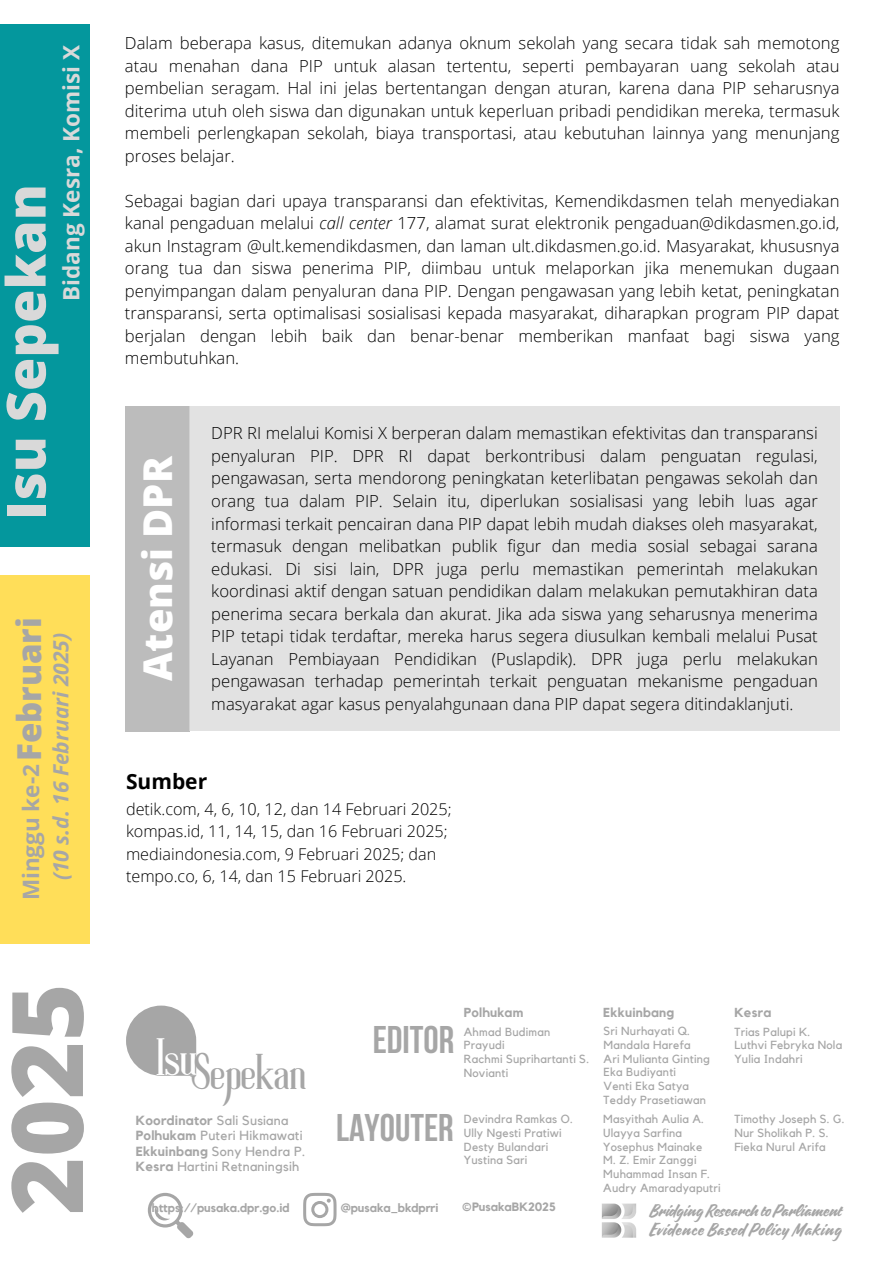
<style>
.page{position:relative;width:894px;height:1264px;background:#fff}
.page>*{position:absolute;margin:0;border:0;box-sizing:border-box;transform-origin:0 0}
.t1{font:800 98.85px "Open Sans";color:#a6a6a6}
.t2{font:800 54px "Open Sans";color:#d9d9d9}
.t3{font:47.55px "Roller Coaster";color:#fff}
.t4{font:45.3px "Roller Coaster";color:#a6a6a6}
.t5{font:800 39.75px "Open Sans";color:#fff}
.t6{font:700 38.4px "Bebas Neue";color:#a6a6a6}
.t7{font:800 33px "Open Sans";color:#a6a6a6}
.t8{font:700 22.5px "Open Sans";color:#d9d9d9}
.t9{font:700 22.5px "Open Sans";color:#a6a6a6}
.t10{font:italic 700 21px "Open Sans";color:#a6a6a6}
.t11{font:700 21px "Open Sans";color:#000}
.t12{font:16.8px "Quotes Script";letter-spacing:.045em;color:#a6a6a6}
.t13{font:300 16.65px/22.5px "Open Sans";color:#000;text-align:justify}
.t14{font:16.65px "Quotes Script";color:#a6a6a6}
.t15{font:300 16.2px "Open Sans";color:#000}
.t16{font:13.2px "Kollektif";letter-spacing:.02em;color:#a6a6a6}
.t17{font:700 13.2px "Kollektif";letter-spacing:.02em;color:#a6a6a6}
.t18{font:700 13.05px "Kollektif";letter-spacing:.02em;color:#a6a6a6}
.t19{font:700 12px "Kollektif";color:#a6a6a6}
.t20{font:11.7px "Kollektif";letter-spacing:.02em;color:#a6a6a6}
.s1{font-style:italic}
.s2{font-weight:400}
.s3{font-weight:700}
</style>
<div class="page">
<div style="left:125px;top:406px;width:64px;height:325px;background:#bcbcbc"></div>
<div style="left:189px;top:406px;width:650px;height:325px;background:#e2e2e2"></div>
<div style="left:0;top:25px;width:89px;height:522px;background:#04979d"></div>
<div style="left:0;top:575px;width:89px;height:368px;background:#ffde59"></div>
<svg style="left:126px;top:1005px;width:70px;height:70px"></svg>
<svg style="left:303px;top:1192px;width:33px;height:34px"></svg>
<svg style="left:148px;top:1192px;width:45px;height:46px"></svg>
<img style="left:601px;top:1203px;width:36px;height:35px">
<p class="t8" style="left:55px;top:301px;width:257px;rotate:-90deg">Bidang Kesra, Komisi X</p>
<p class="t2" style="left:-12px;top:520px;width:337px;rotate:-90deg">Isu Sepekan</p>
<p class="t7" style="left:6px;top:761px;width:145px;rotate:-90deg">Februari</p>
<p class="t9" style="left:15px;top:900px;width:138px;rotate:-90deg">Minggu ke-2</p>
<p class="t10" style="left:46px;top:880px;width:250px;rotate:-90deg">(10 s.d. 16 Februari 2025)</p>
<p class="t1" style="left:-23px;top:1214px;width:233px;rotate:-90deg">2025</p>
<p class="t13" style="left:125px;top:31px;width:715px">Dalam beberapa kasus, ditemukan adanya oknum sekolah yang secara tidak sah memotong atau menahan dana PIP untuk alasan tertentu, seperti pembayaran uang sekolah atau pembelian seragam. Hal ini jelas bertentangan dengan aturan, karena dana PIP seharusnya diterima utuh oleh siswa dan digunakan untuk keperluan pribadi pendidikan mereka, termasuk membeli perlengkapan sekolah, biaya transportasi, atau kebutuhan lainnya yang menunjang proses belajar.</p>
<p class="t13" style="left:125px;top:189px;width:715px">Sebagai bagian dari upaya transparansi dan efektivitas, Kemendikdasmen telah menyediakan kanal pengaduan melalui <span class="s1">call center</span> 177, alamat surat elektronik pengaduan@dikdasmen.go.id, akun Instagram @ult.kemendikdasmen, dan laman ult.dikdasmen.go.id. Masyarakat, khususnya orang tua dan siswa penerima PIP, diimbau untuk melaporkan jika menemukan dugaan penyimpangan dalam penyaluran dana PIP. Dengan pengawasan yang lebih ketat, peningkatan transparansi, serta optimalisasi sosialisasi kepada masyarakat, diharapkan program PIP dapat berjalan dengan lebih baik dan benar-benar memberikan manfaat bagi siswa yang membutuhkan.</p>
<p class="t5" style="left:130px;top:680px;width:226px;rotate:-90deg">Atensi DPR</p>
<p class="t13" style="left:211px;top:422px;width:608px">DPR RI melalui Komisi X berperan dalam memastikan efektivitas dan transparansi penyaluran PIP. DPR RI dapat berkontribusi dalam penguatan regulasi, pengawasan, serta mendorong peningkatan keterlibatan pengawas sekolah dan orang tua dalam PIP. Selain itu, diperlukan sosialisasi yang lebih luas agar informasi terkait pencairan dana PIP dapat lebih mudah diakses oleh masyarakat, termasuk dengan melibatkan publik figur dan media sosial sebagai sarana edukasi. Di sisi lain, DPR juga perlu memastikan pemerintah melakukan koordinasi aktif dengan satuan pendidikan dalam melakukan pemutakhiran data penerima secara berkala dan akurat. Jika ada siswa yang seharusnya menerima PIP tetapi tidak terdaftar, mereka harus segera diusulkan kembali melalui Pusat Layanan Pembiayaan Pendidikan (Puslapdik). DPR juga perlu melakukan pengawasan terhadap pemerintah terkait penguatan mekanisme pengaduan masyarakat agar kasus penyalahgunaan dana PIP dapat segera ditindaklanjuti.</p>
<p class="t11" style="left:126px;top:766px;width:83px">Sumber</p>
<p class="t15" style="left:126px;top:797px;width:327px">detik.com, 4, 6, 10, 12, dan 14 Februari 2025;</p>
<p class="t15" style="left:126px;top:820px;width:323px">kompas.id, 11, 14, 15, dan 16 Februari 2025;</p>
<p class="t15" style="left:126px;top:842px;width:312px">mediaindonesia.com, 9 Februari 2025; dan</p>
<p class="t15" style="left:126px;top:865px;width:282px">tempo.co, 6, 14, dan 15 Februari 2025.</p>
<h2 class="t3" style="left:157px;top:1039px;width:43px">Isu</h2>
<p class="t4" style="left:191px;top:1054px;width:117px">Sepekan</p>
<p class="t17" style="left:136px;top:1113px;width:154px">Koordinator <span class="s2">Sali Susiana</span></p>
<p class="t16" style="left:136px;top:1129px;width:168px"><span class="s3">Polhukam</span> Puteri Hikmawati</p>
<p class="t16" style="left:136px;top:1144px;width:171px"><span class="s3">Ekkuinbang</span> Sony Hendra P.</p>
<p class="t16" style="left:136px;top:1160px;width:165px"><span class="s3">Kesra</span> Hartini Retnaningsih</p>
<h6 class="t19" style="left:152px;top:1202px;width:139px">https://pusaka.dpr.go.id</h6>
<p class="t6" style="left:372px;top:1024px;width:83px">EDITOR</p>
<p class="t18" style="left:463px;top:1006px;width:61px">Polhukam</p>
<p class="t20" style="left:463px;top:1026px;width:88px">Ahmad Budiman</p>
<p class="t20" style="left:463px;top:1039px;width:42px">Prayudi</p>
<h5 class="t20" style="left:463px;top:1053px;width:127px">Rachmi Suprihartanti S.</h5>
<p class="t20" style="left:463px;top:1067px;width:46px">Novianti</p>
<h1 class="t18" style="left:603px;top:1006px;width:72px">Ekkuinbang</h1>
<p class="t20" style="left:603px;top:1025px;width:88px">Sri Nurhayati Q.</p>
<p class="t20" style="left:603px;top:1039px;width:88px">Mandala Harefa</p>
<p class="t20" style="left:603px;top:1053px;width:108px">Ari Mulianta Ginting</p>
<p class="t20" style="left:603px;top:1066px;width:74px">Eka Budiyanti</p>
<h5 class="t20" style="left:603px;top:1080px;width:87px">Venti Eka Satya</h5>
<p class="t20" style="left:603px;top:1094px;width:104px">Teddy Prasetiawan</p>
<p class="t18" style="left:734px;top:1006px;width:39px">Kesra</p>
<p class="t20" style="left:734px;top:1026px;width:77px">Trias Palupi K.</p>
<p class="t20" style="left:734px;top:1039px;width:109px">Luthvi Febryka Nola</p>
<p class="t20" style="left:734px;top:1053px;width:70px">Yulia Indahri</p>
<p class="t6" style="left:336px;top:1112px;width:119px">LAYOUTER</p>
<p class="t20" style="left:463px;top:1113px;width:110px">Devindra Ramkas O.</p>
<p class="t20" style="left:463px;top:1127px;width:99px">Ully Ngesti Pratiwi</p>
<p class="t20" style="left:463px;top:1141px;width:86px">Desty Bulandari</p>
<p class="t20" style="left:463px;top:1154px;width:65px">Yustina Sari</p>
<h3 class="t20" style="left:603px;top:1113px;width:102px">Masyithah Aulia A.</h3>
<h3 class="t20" style="left:603px;top:1127px;width:80px">Ulayya Sarfina</h3>
<p class="t20" style="left:603px;top:1141px;width:100px">Yosephus Mainake</p>
<p class="t20" style="left:603px;top:1154px;width:95px">M. Z. Emir Zanggi</p>
<p class="t20" style="left:603px;top:1168px;width:108px">Muhammad Insan F.</p>
<h4 class="t20" style="left:603px;top:1182px;width:119px">Audry Amaradyaputri</h4>
<p class="t20" style="left:734px;top:1113px;width:112px">Timothy Joseph S. G.</p>
<p class="t20" style="left:734px;top:1127px;width:96px">Nur Sholikah P. S.</p>
<p class="t20" style="left:734px;top:1141px;width:93px">Fieka Nurul Arifa</p>
<p class="t19" style="left:340px;top:1202px;width:99px">@pusaka_bkdprri</p>
<p class="t19" style="left:461px;top:1201px;width:95px">©PusakaBK2025</p>
<p class="t14" style="left:649px;top:1198px;width:193px">Bridging Research to Parliament</p>
<p class="t12" style="left:649px;top:1217px;width:194px">Evidence Based Policy Making</p>
</div>
